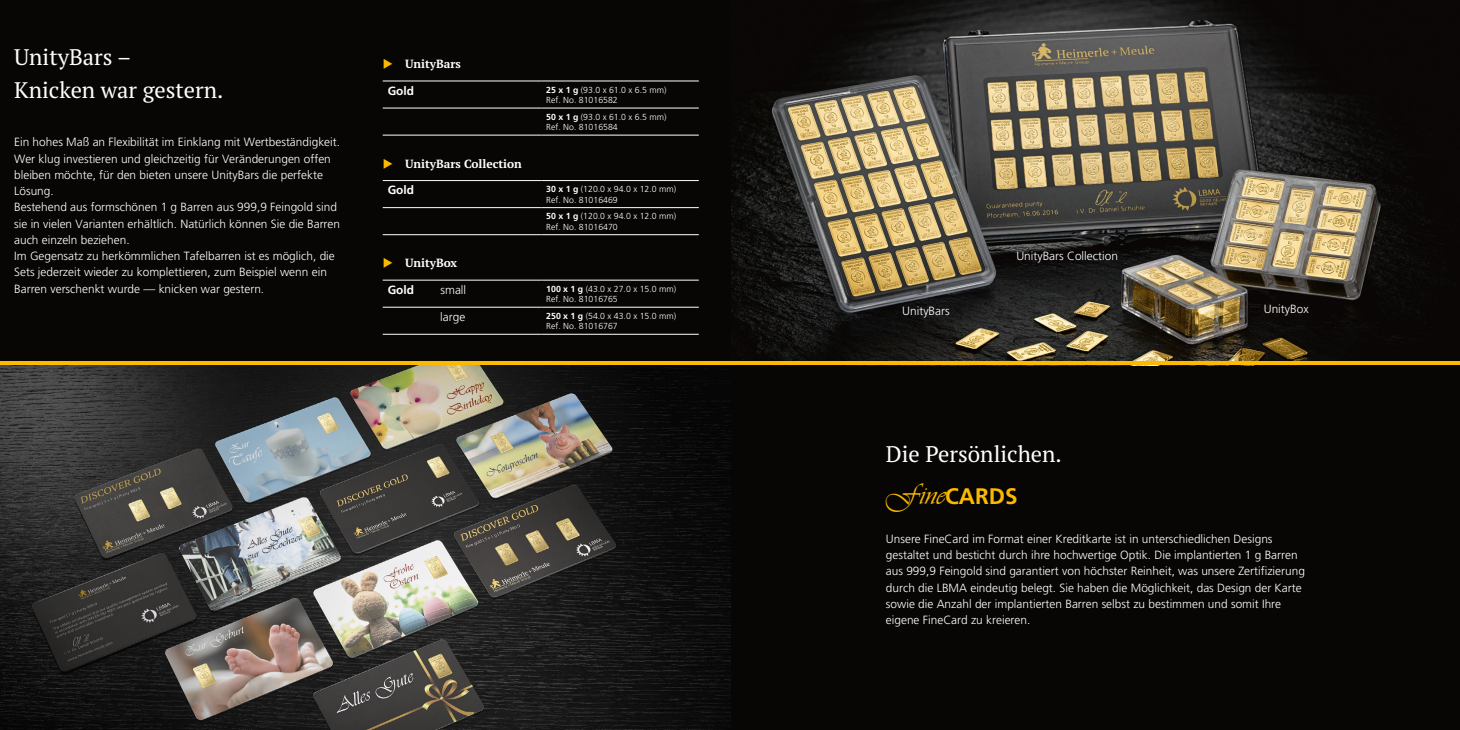
<style>
.page{position:relative;width:1460px;height:730px;background:#fff}
.page>*{position:absolute;margin:0;border:0;box-sizing:border-box;transform-origin:0 0}
.t1{font:22.5px "PT Serif";color:#fff}
.t2{font:700 22.5px "Frutiger LT";color:#fbba00}
.t3{font:300 11.88px/16.2px "Frutiger LT";color:#fff}
.t4{font:700 11.88px "PT Serif";color:#fff}
.t5{font:700 11.88px "Frutiger LT";color:#fff}
.t6{font:300 8.75px "Frutiger LT";color:#fff}
.s1{color:#fbba00}
.s2{font-weight:700}
.s3{font-family:"Vivaldii";font-weight:400;font-size:30px}
</style>
<div class="page">
<div style="left:730px;top:363px;width:730px;height:367px;background:#070605"></div>
<img style="left:730px;top:0;width:730px;height:361px">
<div style="left:0;top:0;width:730px;height:361px;background:#070605"></div>
<hr style="left:383px;top:81px;width:158px;height:1px;background:#fff">
<hr style="left:541px;top:81px;width:158px;height:1px;background:#fff">
<hr style="left:383px;top:108px;width:158px;height:1px;background:#fff">
<hr style="left:541px;top:108px;width:158px;height:1px;background:#fff">
<hr style="left:383px;top:135px;width:158px;height:1px;background:#fff">
<hr style="left:541px;top:135px;width:158px;height:1px;background:#fff">
<hr style="left:383px;top:180px;width:158px;height:1px;background:#fff">
<hr style="left:541px;top:180px;width:158px;height:1px;background:#fff">
<hr style="left:383px;top:207px;width:158px;height:1px;background:#fff">
<hr style="left:541px;top:207px;width:158px;height:1px;background:#fff">
<hr style="left:383px;top:234px;width:158px;height:1px;background:#fff">
<hr style="left:541px;top:234px;width:158px;height:1px;background:#fff">
<hr style="left:383px;top:280px;width:158px;height:1px;background:#fff">
<hr style="left:541px;top:280px;width:158px;height:1px;background:#fff">
<hr style="left:383px;top:307px;width:158px;height:1px;background:#fff">
<hr style="left:541px;top:307px;width:158px;height:1px;background:#fff">
<hr style="left:383px;top:334px;width:158px;height:1px;background:#fff">
<hr style="left:541px;top:334px;width:158px;height:1px;background:#fff">
<img style="left:0;top:365px;width:730px;height:365px">
<hr style="left:0;top:361px;width:1460px;height:4px;background:#fbba00">
<p class="t1" style="left:14px;top:42px;width:119px">UnityBars –</p>
<p class="t1" style="left:14px;top:75px;width:211px">Knicken war gestern.</p>
<p class="t3" style="left:14px;top:134px;width:327px">Ein hohes Maß an Flexibilität im Einklang mit Wertbeständigkeit.<br>Wer klug investieren und gleichzeitig für Veränderungen offen bleiben möchte, für den bieten unsere UnityBars die perfekte</p>
<p class="t3" style="left:14px;top:183px;width:41px">Lösung.</p>
<p class="t3" style="left:14px;top:199px;width:327px">Bestehend aus formschönen 1 g Barren aus 999,9 Feingold sind sie in vielen Varianten erhältlich. Natürlich können Sie die Barren auch einzeln beziehen.</p>
<p class="t3" style="left:14px;top:248px;width:322px">Im Gegensatz zu herkömmlichen Tafelbarren ist es möglich, die<br>Sets jederzeit wieder zu komplettieren, zum Beispiel wenn ein<br>Barren verschenkt wurde — knicken war gestern.</p>
<p class="t4" style="left:383px;top:56px;width:80px"><span class="s1">◆</span> UnityBars</p>
<p class="t5" style="left:388px;top:84px;width:28px">Gold</p>
<p class="t6" style="left:546px;top:85px;width:122px"><span class="s2">25 x 1 g</span> (93.0 x 61.0 x 6.5 mm)</p>
<p class="t6" style="left:546px;top:95px;width:73px">Ref. No. 81016582</p>
<p class="t6" style="left:546px;top:112px;width:122px"><span class="s2">50 x 1 g</span> (93.0 x 61.0 x 6.5 mm)</p>
<p class="t6" style="left:546px;top:122px;width:73px">Ref. No. 81016584</p>
<p class="t4" style="left:383px;top:156px;width:141px"><span class="s1">◆</span> UnityBars Collection</p>
<p class="t5" style="left:388px;top:183px;width:28px">Gold</p>
<p class="t6" style="left:546px;top:184px;width:131px"><span class="s2">30 x 1 g</span> (120.0 x 94.0 x 12.0 mm)</p>
<p class="t6" style="left:546px;top:195px;width:73px">Ref. No. 81016469</p>
<p class="t6" style="left:546px;top:211px;width:131px"><span class="s2">50 x 1 g</span> (120.0 x 94.0 x 12.0 mm)</p>
<p class="t6" style="left:546px;top:222px;width:73px">Ref. No. 81016470</p>
<p class="t4" style="left:383px;top:255px;width:76px"><span class="s1">◆</span> UnityBox</p>
<p class="t5" style="left:388px;top:283px;width:28px">Gold</p>
<p class="t3" style="left:440px;top:282px;width:27px">small</p>
<p class="t6" style="left:546px;top:284px;width:131px"><span class="s2">100 x 1 g</span> (43.0 x 27.0 x 15.0 mm)</p>
<p class="t6" style="left:546px;top:294px;width:73px">Ref. No. 81016765</p>
<p class="t3" style="left:440px;top:309px;width:27px">large</p>
<p class="t6" style="left:546px;top:311px;width:131px"><span class="s2">250 x 1 g</span> (54.0 x 43.0 x 15.0 mm)</p>
<p class="t6" style="left:546px;top:321px;width:73px">Ref. No. 81016767</p>
<p class="t3" style="left:902px;top:303px;width:49px">UnityBars</p>
<p class="t3" style="left:1016px;top:248px;width:103px">UnityBars Collection</p>
<p class="t1" style="left:886px;top:439px;width:177px">Die Persönlichen.</p>
<p class="t2" style="left:886px;top:483px;width:133px"><span class="s3">Fine</span>CARDS</p>
<p class="t3" style="left:1264px;top:301px;width:46px">UnityBox</p>
<p class="t3" style="left:886px;top:531px;width:421px">Unsere FineCard im Format einer Kreditkarte ist in unterschiedlichen Designs gestaltet und besticht durch ihre hochwertige Optik. Die implantierten 1 g Barren aus 999,9 Feingold sind garantiert von höchster Reinheit, was unsere Zertifizierung durch die LBMA eindeutig belegt. Sie haben die Möglichkeit, das Design der Karte sowie die Anzahl der implantierten Barren selbst zu bestimmen und somit Ihre eigene FineCard zu kreieren.</p>
</div>
